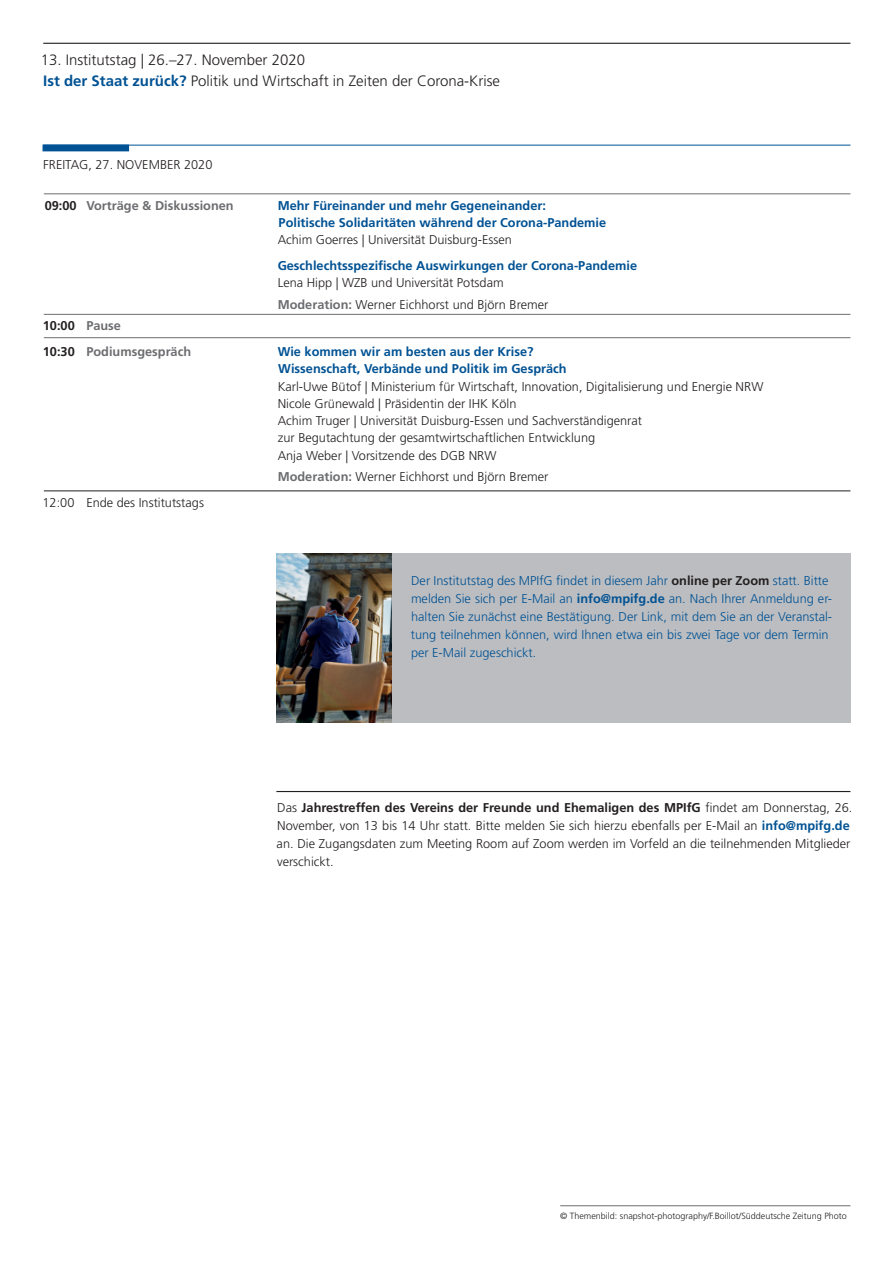
<style>
.page{position:relative;width:893px;height:1263px;background:#fff}
.page>*{position:absolute;margin:0;border:0;box-sizing:border-box;transform-origin:0 0}
.t1{font:300 15px/21px "Frutiger LT Pro";color:#231f20}
.t2{font:300 12.75px/17.2px "Frutiger LT Pro";color:#231f20}
.t3{font:300 12.75px/18px "Frutiger LT Pro";color:#005294}
.t4{font:700 12.75px/17.2px "Frutiger LT Pro";color:#005294}
.t5{font:700 12.75px/25.8px "Frutiger LT Pro";color:#6c6d70}
.t6{font:300 9px "Frutiger LT Pro";color:#231f20}
.s1{font-weight:700;color:#005294}
.s2{color:#231f20}
.s3{font-weight:700;color:#6c6d70}
.s4{font-weight:700;color:#231f20}
.s5{font-weight:700}
</style>
<div class="page">
<hr style="left:44px;top:194px;width:806px;height:1px;background:#6c6d70">
<hr style="left:44px;top:314px;width:806px;height:1px;background:#6c6d70">
<hr style="left:44px;top:337px;width:806px;height:1px;background:#6c6d70">
<hr style="left:44px;top:491px;width:806px;height:1px;background:#231f20">
<hr style="left:43px;top:145px;width:807px;height:1px;background:#005294">
<div style="left:43px;top:145px;width:86px;height:6px;background:#005294"></div>
<hr style="left:43px;top:43px;width:807px;height:1px;background:#231f20">
<div style="left:389px;top:554px;width:461px;height:169px;background:#bcbdc0"></div>
<img style="left:276px;top:554px;width:115px;height:169px">
<hr style="left:276px;top:791px;width:574px;height:1px;background:#231f20">
<hr style="left:560px;top:1205px;width:290px;height:1px;background:#6c6d70">
<p class="t1" style="left:41px;top:50px;width:461px">13. Institutstag | 26.–27. November 2020<br><span class="s1">Ist der Staat zurück?</span> Politik und Wirtschaft in Zeiten der Corona-Krise</p>
<p class="t2" style="left:43px;top:156px;width:171px">FREITAG, 27. NOVEMBER 2020</p>
<p class="t5" style="left:45px;top:192px;width:190px"><span class="s2">09:00</span> Vorträge &amp; Diskussionen</p>
<p class="t4" style="left:278px;top:197px;width:330px">Mehr Füreinander und mehr Gegeneinander:<br>Politische Solidaritäten während der Corona-Pandemie</p>
<p class="t2" style="left:278px;top:231px;width:236px">Achim Goerres | Universität Duisburg-Essen</p>
<p class="t4" style="left:278px;top:257px;width:361px">Geschlechtsspezifische Auswirkungen der Corona-Pandemie</p>
<p class="t2" style="left:278px;top:272px;width:272px;line-height:21.5px">Lena Hipp | WZB und Universität Potsdam<br><span class="s3">Moderation:</span> Werner Eichhorst und Björn Bremer</p>
<p class="t5" style="left:43px;top:313px;width:150px"><span class="s2">10:00</span> Pause<br><span class="s2">10:30</span> Podiumsgespräch</p>
<p class="t4" style="left:278px;top:343px;width:290px">Wie kommen wir am besten aus der Krise?<br>Wissenschaft, Verbände und Politik im Gespräch</p>
<p class="t2" style="left:278px;top:378px;width:487px">Karl-Uwe Bütof | Ministerium für Wirtschaft, Innovation, Digitalisierung und Energie NRW Nicole Grünewald | Präsidentin der IHK Köln<br>Achim Truger | Universität Duisburg-Essen und Sachverständigenrat<br>zur Begutachtung der gesamtwirtschaftlichen Entwicklung<br>Anja Weber | Vorsitzende des DGB NRW</p>
<p class="t2" style="left:278px;top:468px;width:272px"><span class="s3">Moderation:</span> Werner Eichhorst und Björn Bremer</p>
<p class="t2" style="left:43px;top:494px;width:163px">12:00 Ende des Institutstags</p>
<p class="t3" style="left:411px;top:571px;width:423px">Der Institutstag des MPIfG findet in diesem Jahr <span class="s4">online per Zoom</span> statt. Bitte melden Sie sich per E-Mail an <span class="s5">info@mpifg.de</span> an. Nach Ihrer Anmeldung er&shy;halten Sie zunächst eine Bestätigung. Der Link, mit dem Sie an der Veranstal&shy;tung teilnehmen können, wird Ihnen etwa ein bis zwei Tage vor dem Termin per E-Mail zugeschickt.</p>
<p class="t2" style="left:277px;top:799px;width:577px;line-height:18px">Das <span class="s5">Jahrestreffen des Vereins der Freunde und Ehemaligen des MPIfG</span> findet am Donnerstag, 26.<br>November, von 13 bis 14 Uhr statt. Bitte melden Sie sich hierzu ebenfalls per E-Mail an <span class="s1">info@mpifg.de </span>an. Die Zugangsdaten zum Meeting Room auf Zoom werden im Vorfeld an die teilnehmenden Mitglieder verschickt.</p>
<p class="t6" style="left:560px;top:1210px;width:288px">© Themenbild: snapshot-photography/F.Boillot/Süddeutsche Zeitung Photo</p>
</div>
